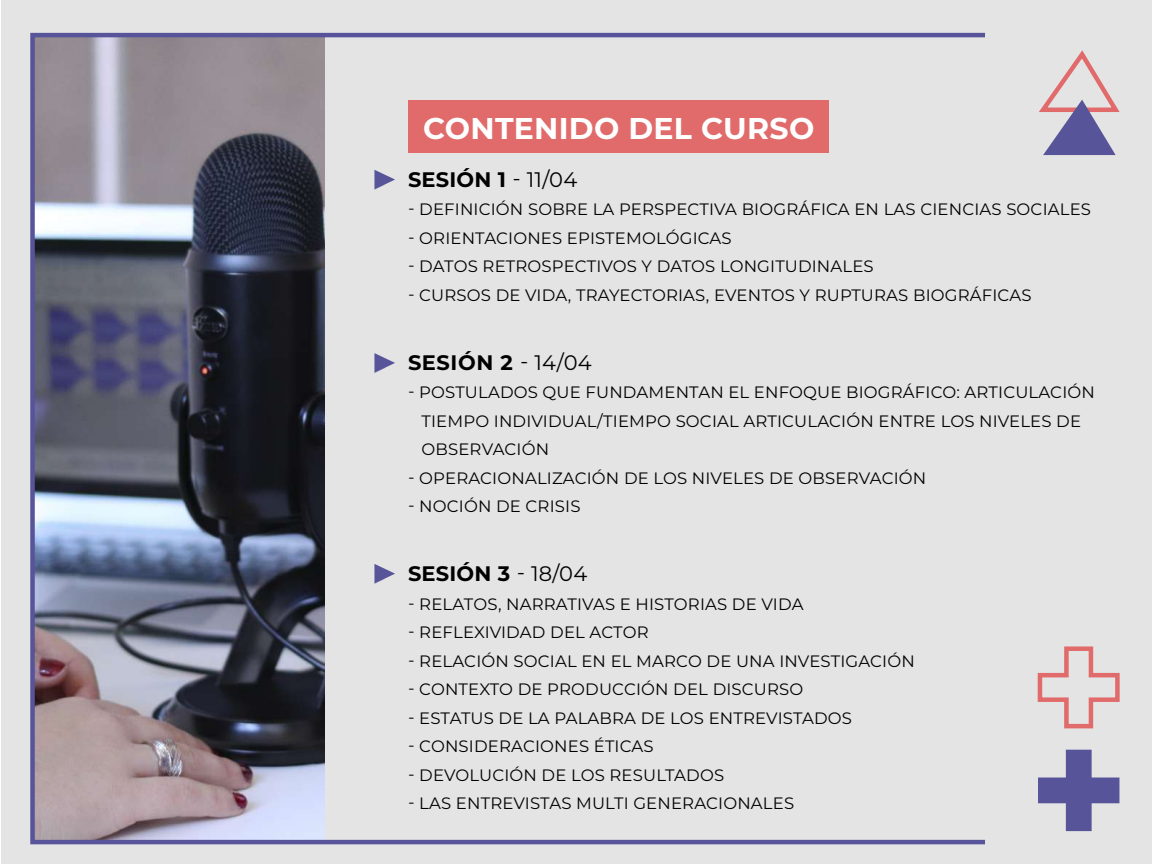
<style>
.page{position:relative;width:1152px;height:864px;background:#fff}
.page>*{position:absolute;margin:0;border:0;box-sizing:border-box;transform-origin:0 0}
.t1{font:700 30px "Montserrat";letter-spacing:.01em;color:#fff}
.t2{font:700 21px "Montserrat";letter-spacing:.01em;color:#000}
.t3{font:16.5px/28.5px "Montserrat";letter-spacing:.01em;color:#000}
.s1{font-weight:400}
</style>
<div class="page">
<div style="left:2px;top:0;width:1150px;height:864px;background:#e4e4e4"></div>
<img style="left:35px;top:38px;width:289px;height:801px">
<div style="left:408px;top:101px;width:420px;height:52px;background:#e16b6b"></div>
<svg style="left:374px;top:170px;width:21px;height:19px"></svg>
<svg style="left:374px;top:353px;width:21px;height:20px"></svg>
<svg style="left:374px;top:564px;width:21px;height:20px"></svg>
<svg style="left:1037px;top:646px;width:83px;height:83px"></svg>
<svg style="left:1038px;top:750px;width:81px;height:81px"></svg>
<svg style="left:1039px;top:50px;width:81px;height:105px"></svg>
<div style="left:30px;top:33px;width:957px;height:811px;border:4px solid #575499"></div>
<h1 class="t1" style="left:423px;top:106px;width:393px">CONTENIDO DEL CURSO</h1>
<p class="t2" style="left:408px;top:164px;width:171px">SESIÓN 1 <span class="s1">- 11/04</span></p>
<p class="t3" style="left:408px;top:194px;width:685px">- DEFINICIÓN SOBRE LA PERSPECTIVA BIOGRÁFICA EN LAS CIENCIAS SOCIALES</p>
<p class="t3" style="left:408px;top:223px;width:325px">- ORIENTACIONES EPISTEMOLÓGICAS</p>
<p class="t3" style="left:408px;top:251px;width:467px">- DATOS RETROSPECTIVOS Y DATOS LONGITUDINALES</p>
<p class="t3" style="left:408px;top:280px;width:625px">- CURSOS DE VIDA, TRAYECTORIAS, EVENTOS Y RUPTURAS BIOGRÁFICAS</p>
<p class="t2" style="left:408px;top:347px;width:185px">SESIÓN 2 <span class="s1">- 14/04</span></p>
<p class="t3" style="left:421px;top:377px;width:675px;text-indent:-13px">- POSTULADOS QUE FUNDAMENTAN EL ENFOQUE BIOGRÁFICO: ARTICULACIÓN<br>TIEMPO INDIVIDUAL/TIEMPO SOCIAL ARTICULACIÓN ENTRE LOS NIVELES DE<br>OBSERVACIÓN</p>
<p class="t3" style="left:408px;top:463px;width:520px">- OPERACIONALIZACIÓN DE LOS NIVELES DE OBSERVACIÓN</p>
<p class="t3" style="left:408px;top:491px;width:174px">- NOCIÓN DE CRISIS</p>
<p class="t2" style="left:408px;top:558px;width:181px">SESIÓN 3 <span class="s1">- 18/04</span></p>
<p class="t3" style="left:408px;top:589px;width:397px">- RELATOS, NARRATIVAS E HISTORIAS DE VIDA</p>
<p class="t3" style="left:408px;top:617px;width:242px">- REFLEXIVIDAD DEL ACTOR</p>
<p class="t3" style="left:408px;top:646px;width:508px">- RELACIÓN SOCIAL EN EL MARCO DE UNA INVESTIGACIÓN</p>
<p class="t3" style="left:408px;top:674px;width:397px">- CONTEXTO DE PRODUCCIÓN DEL DISCURSO</p>
<p class="t3" style="left:408px;top:703px;width:446px">- ESTATUS DE LA PALABRA DE LOS ENTREVISTADOS</p>
<p class="t3" style="left:408px;top:731px;width:247px">- CONSIDERACIONES ÉTICAS</p>
<p class="t3" style="left:408px;top:760px;width:318px">- DEVOLUCIÓN DE LOS RESULTADOS</p>
<p class="t3" style="left:408px;top:788px;width:388px">- LAS ENTREVISTAS MULTI GENERACIONALES</p>
</div>
